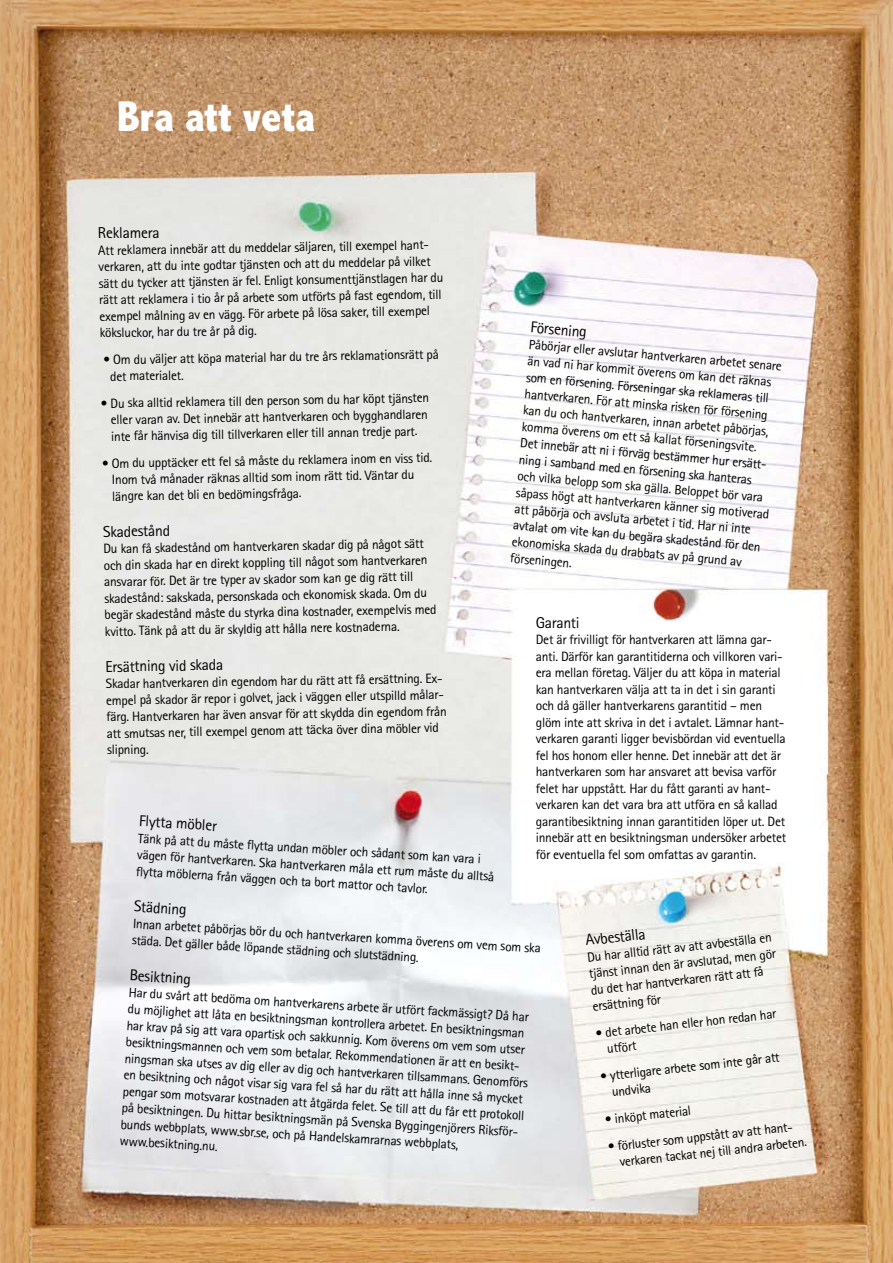
<style>
.page{position:relative;width:893px;height:1263px;background:#fff}
.page>*{position:absolute;margin:0;border:0;box-sizing:border-box;transform-origin:0 0}
.t1{font:800 condensed 43.5px "Abadi";color:#fff}
.t2{font:15.75px "Rotis Sans Serif Std";letter-spacing:-.02em;color:#000}
.t3{font:13.5px/16.5px "Rotis Sans Serif Std";letter-spacing:-.02em;color:#000}
</style>
<div class="page">
<img style="left:0;top:0;width:893px;height:1263px">
<h1 class="t1" style="left:117px;top:93px;width:200px">Bra att veta</h1>
<p class="t2" style="left:98px;top:224px;width:63px;rotate:-1deg">Reklamera</p>
<p class="t3" style="left:98px;top:242px;width:346px;rotate:-1deg">Att reklamera innebär att du meddelar säljaren, tillexempelhant&shy;verkaren, att du inte godtar tjänsten och att du meddelar på vilket sätt du tycker att tjänsten är fel. Enligt konsumenttjänstlagen har du rätt att reklamera i tio år på arbete som utförts på fast egendom, till exempelmålning av en vägg. För arbete på lösa saker, tillexempel köksluckor, har du tre år på dig.</p>
<p class="t3" style="left:110px;top:351px;width:332px;text-indent:-6px;rotate:-1deg">• Om du väljer att köpa materialhar du tre års reklamationsrätt på det materialet.</p>
<p class="t3" style="left:101px;top:395px;width:332px;text-align:center;rotate:-1deg">• Du ska alltid reklamera tillden person som du har köpt tjänsten eller varan av. Det innebär att hantverkaren och bygghandlaren inte får hänvisa dig tilltillverkaren eller tillannan tredje part.</p>
<p class="t3" style="left:111px;top:455px;width:322px;text-indent:-10px;rotate:-1deg">• Om du upptäcker ett felså måste du reklamera inom en viss tid.<br>Inom två månader räknas alltid som inom rätt tid. Väntar du längre kan det bli en bedömingsfråga.</p>
<p class="t2" style="left:103px;top:522px;width:69px;rotate:-1deg">Skadestånd</p>
<p class="t3" style="left:103px;top:540px;width:334px;rotate:-1deg">Du kan få skadestånd om hantverkaren skadar dig på något sätt och din skada har en direkt koppling tillnågot som hantverkaren ansvarar för. Det är tre typer av skador som kan ge dig rätt till skadestånd: sakskada, personskada och ekonomisk skada. Om du begär skadestånd måste du styrka dina kostnader, exempelvis med kvitto. Tänk på att du är skyldig att hålla nere kostnaderna.</p>
<p class="t2" style="left:105px;top:657px;width:119px;rotate:-1deg">Ersättning vid skada</p>
<p class="t3" style="left:106px;top:675px;width:344px;rotate:-1deg">Skadar hantverkaren din egendom har du rätt att få ersättning. Ex&shy;empelpå skador är repor i golvet, jack i väggen eller utspilld målar&shy;färg. Hantverkaren har även ansvar för att skydda din egendom från att smutsas ner, tillexempelgenom att täcka över dina möbler vid slipning.</p>
<p class="t2" style="left:531px;top:318px;width:58px;rotate:5deg">Försening</p>
<p class="t3" style="left:530px;top:336px;width:256px;rotate:5deg">Påbörjar eller avslutar hantverkaren arbetet senare än vad ni har kommit överens om kan det räknas som en försening. Förseningar ska reklameras till hantverkaren. För att minska risken för försening kan du och hantverkaren, innan arbetet påbörjas, komma överens om ett så kallat förseningsvite.<br>Det innebär att ni i förväg bestämmer hur ersätt&shy;ning i samband med en försening ska hanteras och vilka belopp som ska gälla. Beloppet bör vara såpass högt att hantverkaren känner sig motiverad att påbörja och avsluta arbetet i tid. Har ni inte avtalat om vite kan du begära skadestånd för den ekonomiska skada du drabbats av på grund av förseningen.</p>
<p class="t2" style="left:536px;top:613px;width:45px">Garanti</p>
<p class="t3" style="left:536px;top:631px;width:252px">Det är frivilligt för hantverkaren att lämna gar&shy;anti. Därför kan garantitiderna och villkoren vari&shy;era mellan företag. Väljer du att köpa in material kan hantverkaren välja att ta in det i sin garanti och då gäller hantverkarens garantitid – men glöm inte att skriva in det i avtalet. Lämnar hant&shy;verkaren garanti ligger bevisbördan vid eventuella fel hos honom eller henne. Det innebär att det är hantverkaren som har ansvaret att bevisa varför felet har uppstått. Har du fått garanti av hant&shy;verkaren kan det vara bra att utföra en så kallad garantibesiktning innan garantitiden löper ut. Det innebär att en besiktningsman undersöker arbetet för eventuella fel som omfattas av garantin.</p>
<p class="t2" style="left:140px;top:812px;width:79px;rotate:3deg">Flytta möbler</p>
<p class="t3" style="left:138px;top:831px;width:361px;rotate:3deg">Tänk på att du måste flytta undan möbler och sådant som kan vara i vägen för hantverkaren. Ska hantverkaren måla ett rum måste du alltså flytta möblerna från väggen och ta bort mattor och tavlor.</p>
<p class="t2" style="left:134px;top:897px;width:54px;rotate:3deg">Städning</p>
<p class="t3" style="left:133px;top:917px;width:410px;line-height:16px;rotate:3deg">Innan arbetet påbörjas bör du och hantverkaren komma överens om vem som ska städa. Det gäller både löpande städning och slutstädning.</p>
<p class="t2" style="left:130px;top:966px;width:63px;rotate:3deg">Besiktning</p>
<p class="t3" style="left:129px;top:986px;width:403px;rotate:3deg">Har du svårt att bedöma om hantverkarens arbete är utfört fackmässigt? Då har du möjlighet att låta en besiktningsman kontrollera arbetet.<br>har krav på sig att vara opartisk och sakkunnig. Kom överens om vem som utser</p>
<p class="t2" style="left:584px;top:931px;width:62px;rotate:-6deg">Avbeställa</p>
<p class="t3" style="left:586px;top:948px;width:190px;rotate:-6deg">Du har alltid rätt av att avbeställa en tjänst innan den är avslutad, men gör du det har hantverkaren rätt att få ersättning för</p>
<p class="t3" style="left:604px;top:1023px;width:173px;text-indent:-10px;rotate:-6deg">• det arbete han eller hon redan har utfört</p>
<p class="t3" style="left:609px;top:1067px;width:172px;text-indent:-10px;rotate:-6deg">• ytterligare arbete som inte går att undvika</p>
<p class="t3" style="left:604px;top:1111px;width:90px;rotate:-6deg">• inköpt material</p>
<p class="t3" style="left:617px;top:1137px;width:190px;text-indent:-10px;rotate:-6deg">• förluster som uppstått av att hant&shy;verkaren tackat nej tillandra arbeten.</p>
<p class="t3" style="left:431px;top:1019px;width:98px;rotate:3deg">En besiktningsman</p>
<p class="t3" style="left:125px;top:1035px;width:407px;rotate:3deg">besiktningsmannen och vem som betalar. Rekommendationen är att en besikt&shy;ningsman ska utses av dig eller av dig och hantverkaren tillsammans. Genomförs en besiktning och något visar sig vara felså har du rätt att hålla inne så mycket pengar som motsvarar kostnaden att åtgärda felet. Se tillatt du får ett protokoll på besiktningen. Du hittar besiktningsmän på Svenska Byggingenjörers Riksför&shy;bunds webbplats, www.sbr.se, och på<br>www.besiktning.nu.</p>
<p class="t3" style="left:309px;top:1128px;width:151px;rotate:3deg">Handelskamrarnas webbplats,</p>
</div>
